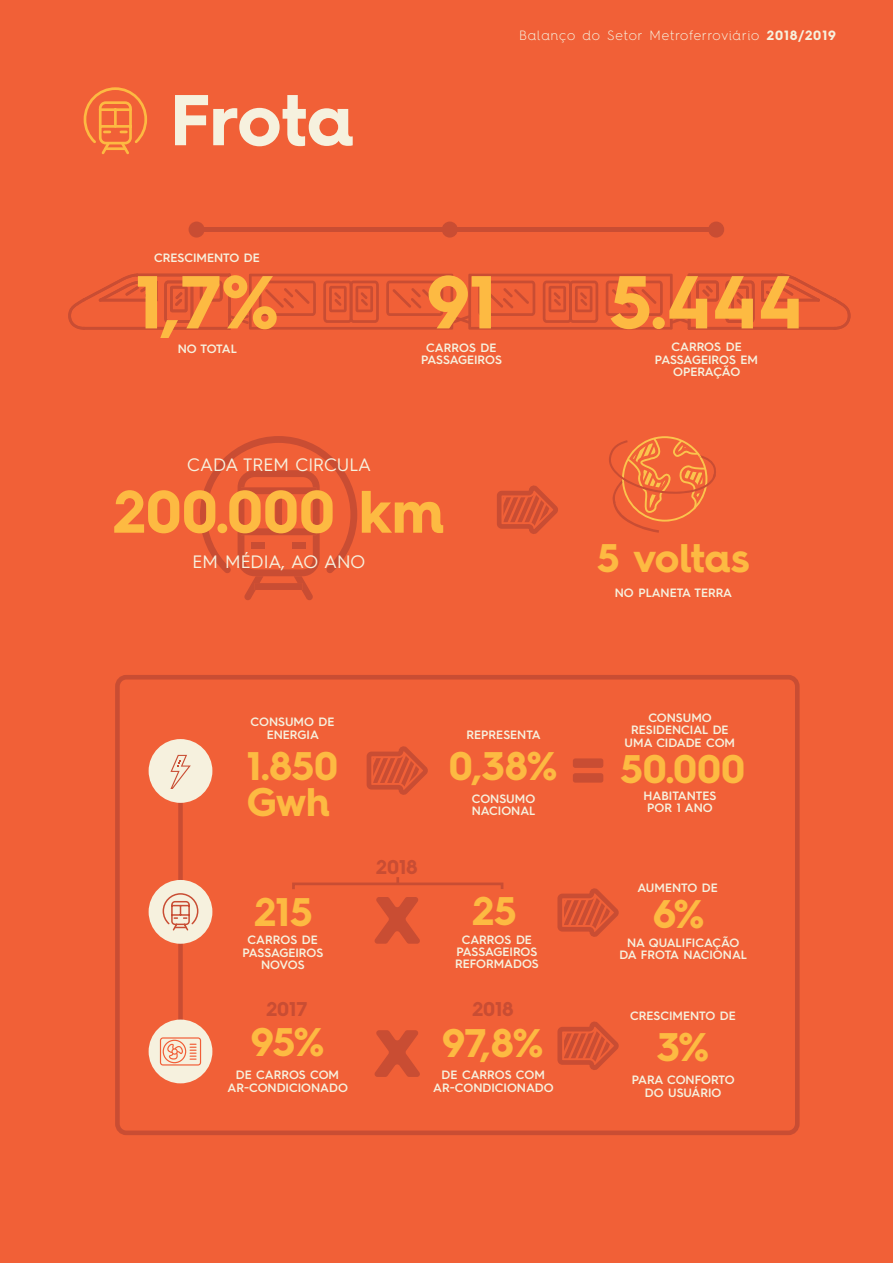
<style>
.page{position:relative;width:893px;height:1263px;background:#f16037}
.page>*{position:absolute;margin:0;border:0;box-sizing:border-box;transform-origin:0 0}
.t1{font:700 75px "Hurme Geometric Sans 4";color:#fdba42}
.t2{font:700 72px "Hurme Geometric Sans 4";letter-spacing:-.01em;color:#f6f1de}
.t3{font:700 60px "Hurme Geometric Sans 4";color:#fdba42}
.t4{font:700 40.05px/36px "Hurme Geometric Sans 4";color:#fdba42}
.t5{font:700 19.95px "Hurme Geometric Sans 4";color:#c94d33}
.t6{font:18px "Hurme Geometric Sans 4";color:#f6f1de}
.t7{font:300 13.5px "Hurme Geometric Sans 4";letter-spacing:.07em;color:#f6f1de}
.t8{font:600 12.15px/12.3px "Hurme Geometric Sans 4";color:#f6f1de;text-align:center}
.s1{font-weight:700}
</style>
<div class="page">
<div style="left:178px;top:803px;width:5px;height:219px;background:#c94d33"></div>
<div style="left:115px;top:675px;width:685px;height:460px;border:5px solid #c94d33;border-radius:9px"></div>
<svg style="left:366px;top:746px;width:62px;height:48px"></svg>
<svg style="left:557px;top:1021px;width:62px;height:49px"></svg>
<svg style="left:557px;top:888px;width:62px;height:48px"></svg>
<div style="left:149px;top:739px;width:63px;height:64px;background:#f6f1de;border-radius:50%"></div>
<div style="left:149px;top:880px;width:63px;height:64px;background:#f6f1de;border-radius:50%"></div>
<svg style="left:162px;top:893px;width:37px;height:38px"></svg>
<div style="left:149px;top:1019px;width:63px;height:64px;background:#f6f1de;border-radius:50%"></div>
<svg style="left:160px;top:1037px;width:41px;height:28px"></svg>
<svg style="left:374px;top:1030px;width:46px;height:47px"></svg>
<svg style="left:374px;top:897px;width:46px;height:47px"></svg>
<svg style="left:573px;top:758px;width:30px;height:25px"></svg>
<svg style="left:200px;top:436px;width:157px;height:164px"></svg>
<hr style="left:688px;top:274px;width:95px;height:2px;background:#c94d33">
<hr style="left:688px;top:327px;width:148px;height:3px;background:#c94d33">
<svg style="left:725px;top:281px;width:30px;height:42px"></svg>
<svg style="left:761px;top:274px;width:89px;height:56px"></svg>
<hr style="left:136px;top:274px;width:95px;height:2px;background:#c94d33">
<hr style="left:82px;top:327px;width:149px;height:3px;background:#c94d33">
<svg style="left:164px;top:281px;width:29px;height:42px"></svg>
<svg style="left:68px;top:274px;width:90px;height:56px"></svg>
<svg style="left:200px;top:274px;width:519px;height:56px"></svg>
<div style="left:201px;top:227px;width:516px;height:5px;background:#c94d33"></div>
<div style="left:189px;top:222px;width:16px;height:16px;background:#c94d33;border-radius:50%"></div>
<div style="left:708px;top:222px;width:16px;height:16px;background:#c94d33;border-radius:50%"></div>
<div style="left:442px;top:222px;width:16px;height:16px;background:#c94d33;border-radius:50%"></div>
<svg style="left:609px;top:436px;width:107px;height:97px"></svg>
<svg style="left:497px;top:485px;width:61px;height:49px"></svg>
<svg style="left:83px;top:87px;width:64px;height:68px"></svg>
<hr style="left:106px;top:147px;width:19px;height:3px;background:#fdba42">
<hr style="left:100px;top:108px;width:31px;height:3px;background:#fdba42">
<hr style="left:114px;top:110px;width:3px;height:16px;background:#fdba42">
<svg style="left:170px;top:755px;width:21px;height:34px"></svg>
<hr style="left:892px;top:0;width:1px;height:1263px;background:#007695">
<svg style="left:396px;top:877px;width:3px;height:5px"></svg>
<div style="left:292px;top:882px;width:211px;height:8px;border:3px solid #c94d33"></div>
<h2 class="t2" style="left:170px;top:69px;width:185px">Frota</h2>
<p class="t8" style="left:154px;top:252px;width:107px">CRESCIMENTO DE</p>
<p class="t7" style="left:519px;top:26px;width:318px">Balanço do Setor Metroferroviário <span class="s1">2018/2019</span></p>
<h1 class="t1" style="left:135px;top:249px;width:145px">1,7%</h1>
<h1 class="t1" style="left:427px;top:249px;width:71px">91</h1>
<h1 class="t1" style="left:610px;top:249px;width:195px">5.444</h1>
<p class="t8" style="left:178px;top:342px;width:61px">NO TOTAL</p>
<p class="t8" style="left:421px;top:341px;width:82px">CARROS DE<br>PASSAGEIROS</p>
<p class="t8" style="left:655px;top:341px;width:105px">CARROS DE<br>PASSAGEIROS EM<br>OPERAÇÃO</p>
<h3 class="t6" style="left:187px;top:452px;width:185px">CADA TREM CIRCULA</h3>
<h3 class="t3" style="left:113px;top:470px;width:333px">200.000 km</h3>
<h3 class="t6" style="left:192px;top:549px;width:174px">EM MÉDIA, AO ANO</h3>
<p class="t8" style="left:251px;top:716px;width:85px">CONSUMO DE<br>ENERGIA</p>
<p class="t8" style="left:467px;top:728px;width:76px">REPRESENTA</p>
<h3 class="t4" style="left:597px;top:539px;width:154px">5 voltas</h3>
<p class="t8" style="left:615px;top:586px;width:119px">NO PLANETA TERRA</p>
<p class="t8" style="left:625px;top:711px;width:112px">CONSUMO<br>RESIDENCIAL DE<br>UMA CIDADE COM</p>
<h3 class="t4" style="left:247px;top:747px;width:93px">1.850<br>Gwh</h3>
<h3 class="t4" style="left:449px;top:747px;width:110px">0,38%</h3>
<h3 class="t4" style="left:620px;top:751px;width:126px">50.000</h3>
<p class="t8" style="left:472px;top:792px;width:65px;text-align:left">CONSUMO<br>NACIONAL</p>
<p class="t8" style="left:643px;top:789px;width:74px">HABITANTES<br>POR 1 ANO</p>
<h3 class="t5" style="left:376px;top:853px;width:43px">2018</h3>
<p class="t8" style="left:638px;top:881px;width:82px">AUMENTO DE</p>
<h3 class="t4" style="left:254px;top:893px;width:60px">215</h3>
<h3 class="t4" style="left:472px;top:892px;width:46px">25</h3>
<h3 class="t4" style="left:653px;top:896px;width:53px">6%</h3>
<p class="t8" style="left:242px;top:934px;width:82px">CARROS DE<br>PASSAGEIROS<br>NOVOS</p>
<p class="t8" style="left:455px;top:933px;width:85px">CARROS DE<br>PASSAGEIROS<br>REFORMADOS</p>
<p class="t8" style="left:619px;top:936px;width:129px">NA QUALIFICAÇÃO<br>DA FROTA NACIONAL</p>
<h3 class="t5" style="left:266px;top:995px;width:42px">2017</h3>
<h3 class="t5" style="left:472px;top:995px;width:43px">2018</h3>
<p class="t8" style="left:630px;top:1010px;width:107px">CRESCIMENTO DE</p>
<h3 class="t4" style="left:251px;top:1024px;width:75px">95%</h3>
<h3 class="t4" style="left:442px;top:1024px;width:103px">97,8%</h3>
<h3 class="t4" style="left:657px;top:1028px;width:53px">3%</h3>
<p class="t8" style="left:227px;top:1069px;width:122px">DE CARROS COM<br>AR-CONDICIONADO</p>
<p class="t8" style="left:433px;top:1069px;width:122px">DE CARROS COM<br>AR-CONDICIONADO</p>
<p class="t8" style="left:632px;top:1074px;width:104px">PARA CONFORTO<br>DO USUÁRIO</p>
</div>
